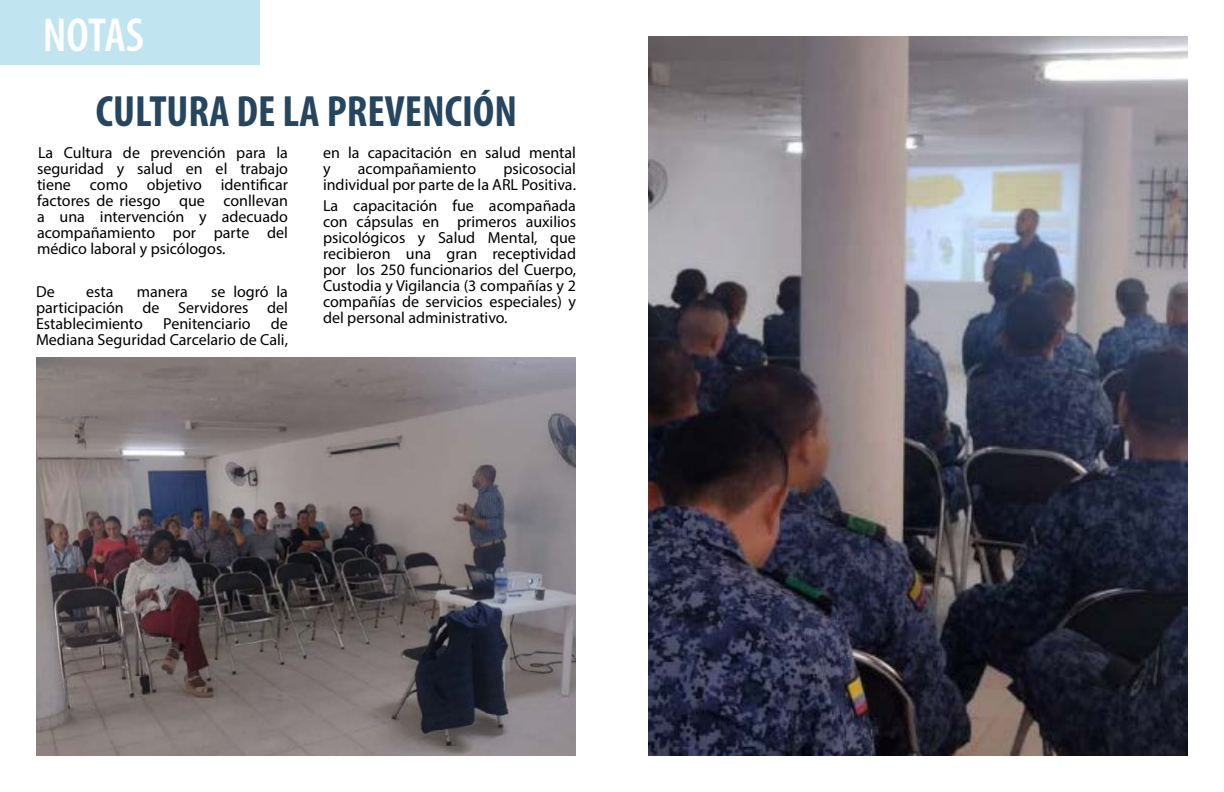
<style>
.page{position:relative;width:1224px;height:792px;background:#fff}
.page>*{position:absolute;margin:0;border:0;box-sizing:border-box;transform-origin:0 0}
.t1{font:48px "Myriad Variable Concept";letter-spacing:-.01em;color:#fff}
.t2{font:44px "Myriad Variable Concept";color:#26455e}
.t3{font:16px/16px "Myriad Pro";color:#000;text-align:justify}
</style>
<div class="page">
<div style="left:0;top:0;width:260px;height:64px;background:#c1e4f1"></div>
<img style="left:36px;top:357px;width:540px;height:399px">
<img style="left:648px;top:36px;width:540px;height:720px">
<h1 class="t1" style="left:43px;top:7px;width:103px">NOTAS</h1>
<h2 class="t2" style="left:96px;top:86px;width:423px">CULTURA DE LA PREVENCIÓN</h2>
<p class="t3" style="left:37px;top:144px;width:253px">La Cultura de prevención para la seguridad y salud en el trabajo tiene como objetivo identificar factores de riesgo que conllevan a una intervención y adecuado acompañamiento por parte del médico laboral y psicólogos.</p>
<p class="t3" style="left:36px;top:283px;width:20px">De</p>
<p class="t3" style="left:86px;top:283px;width:29px">esta</p>
<p class="t3" style="left:137px;top:283px;width:52px">manera</p>
<p class="t3" style="left:36px;top:283px;width:253px;text-indent:175px">se logró la participación de Servidores del Establecimiento</p>
<p class="t3" style="left:36px;top:315px;width:253px;text-align:right">de<br>Mediana Seguridad Carcelario de Cali,</p>
<p class="t3" style="left:163px;top:315px;width:89px">Penitenciario</p>
<p class="t3" style="left:323px;top:144px;width:254px">en la capacitación en salud mental y</p>
<p class="t3" style="left:323px;top:160px;width:255px;text-align:right">psicosocial<br>individual por parte de la ARL Positiva.</p>
<p class="t3" style="left:323px;top:198px;width:255px">La capacitación fue acompañada con cápsulas en primeros auxilios psicológicos y Salud Mental, que recibieron una gran receptividad por los 250 funcionarios del Cuerpo, Custodia y Vigilancia (3 compañías y 2 compañías de servicios especiales) y del personal administrativo.</p>
<p class="t3" style="left:358px;top:160px;width:120px">acompañamiento</p>
</div>
